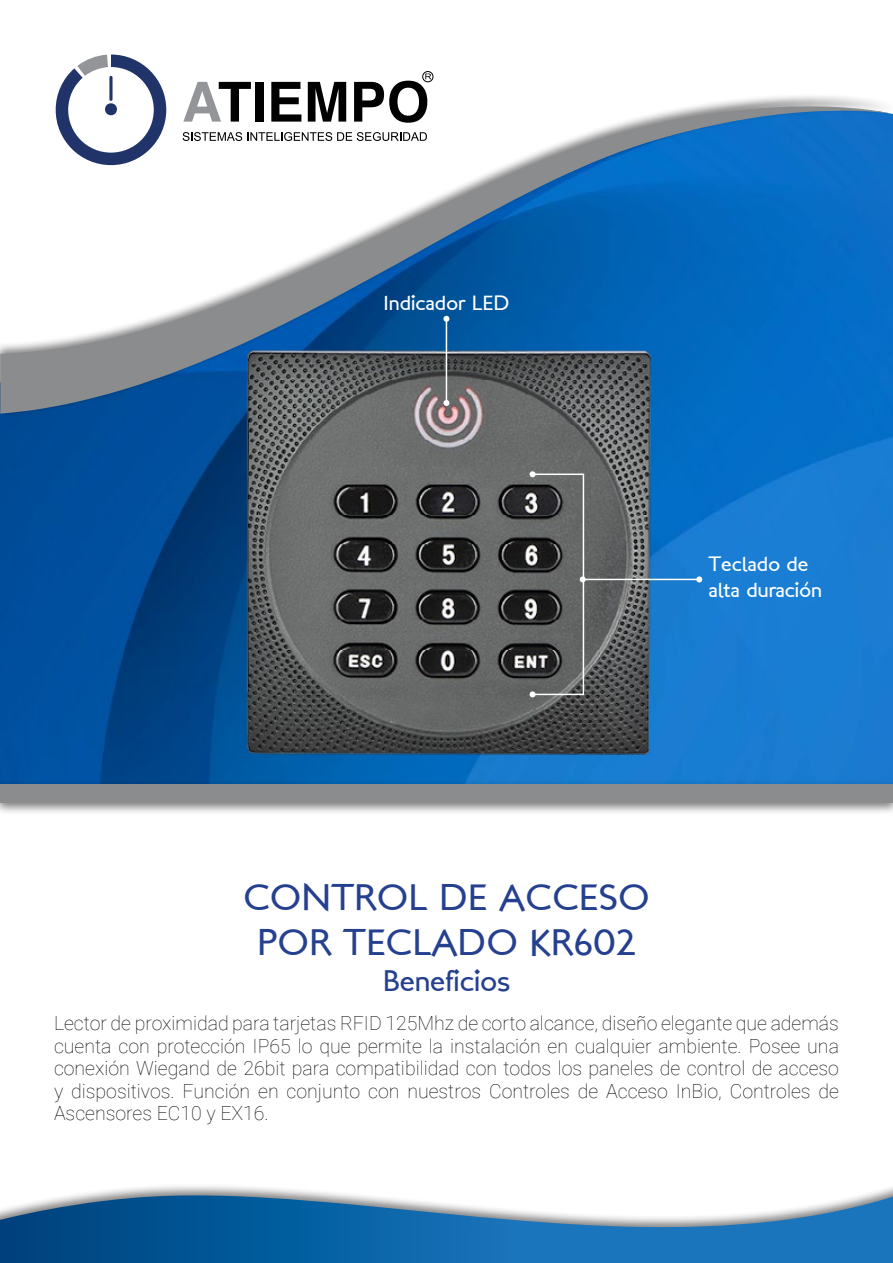
<style>
.page{position:relative;width:893px;height:1263px;background:#fff}
.page>*{position:absolute;margin:0;border:0;box-sizing:border-box;transform-origin:0 0}
.t1{font:37.5px/45px "London Between";color:#25408f;text-align:center}
.t2{font:30px "London Between";color:#25408f}
.t3{font:21px/25.2px "London Between";color:#fff}
.t4{font:100 19.5px/22.5px "Roboto";color:#000;text-align:justify}
</style>
<div class="page">
<img style="left:0;top:417px;width:893px;height:363px">
<div style="left:422px;top:71px;width:11px;height:11px;border:1px solid #000;border-radius:50%"></div>
<svg style="left:193px;top:82px;width:58px;height:11px"></svg>
<div style="left:255px;top:82px;width:8px;height:40px;background:#000"></div>
<svg style="left:271px;top:82px;width:30px;height:11px"></svg>
<svg style="left:308px;top:82px;width:38px;height:11px"></svg>
<svg style="left:354px;top:74px;width:77px;height:19px"></svg>
<svg style="left:58px;top:55px;width:106px;height:38px"></svg>
<img style="left:214px;top:417px;width:465px;height:363px">
<div style="left:0;top:93px;width:893px;height:324px;background:#000;opacity:.5"></div>
<svg style="left:0;top:106px;width:893px;height:308px"></svg>
<div style="left:0;top:1183px;width:893px;height:80px;background:#000;opacity:.5"></div>
<svg style="left:0;top:1195px;width:893px;height:68px;background:#4081b4"></svg>
<div style="left:0;top:780px;width:893px;height:35px;background:#000;opacity:.5"></div>
<div style="left:0;top:784px;width:893px;height:18px;background:#8a8c8e"></div>
<hr style="left:446px;top:319px;width:1px;height:84px;background:#fff">
<svg style="left:443px;top:400px;width:6px;height:6px"></svg>
<svg style="left:443px;top:316px;width:6px;height:6px"></svg>
<hr style="left:583px;top:579px;width:116px;height:1px;background:#fff">
<svg style="left:580px;top:576px;width:6px;height:6px"></svg>
<svg style="left:696px;top:576px;width:6px;height:6px"></svg>
<div style="left:532px;top:473px;width:52px;height:222px;border:2px solid #fff"></div>
<svg style="left:530px;top:471px;width:6px;height:6px"></svg>
<svg style="left:530px;top:691px;width:6px;height:6px"></svg>
<p class="t3" style="left:383px;top:291px;width:128px">Indicador LED</p>
<p class="t3" style="left:708px;top:552px;width:115px">Teclado de alta duración</p>
<h1 class="t1" style="left:243px;top:875px;width:408px">CONTROL DE ACCESO<br>POR TECLADO KR602</h1>
<h2 class="t2" style="left:383px;top:962px;width:129px">Beneficios</h2>
<p class="t4" style="left:54px;top:1011px;width:786px">Lector de proximidad para tarjetas RFID 125Mhz de corto alcance, diseño elegante que además cuenta con protección IP65 lo que permite la instalación en cualquier ambiente. Posee una conexión Wiegand de 26bit para compatibilidad con todos los paneles de control de acceso y dispositivos. Función en conjunto con nuestros Controles de Acceso InBio, Controles de Ascensores EC10 y EX16.</p>
</div>
